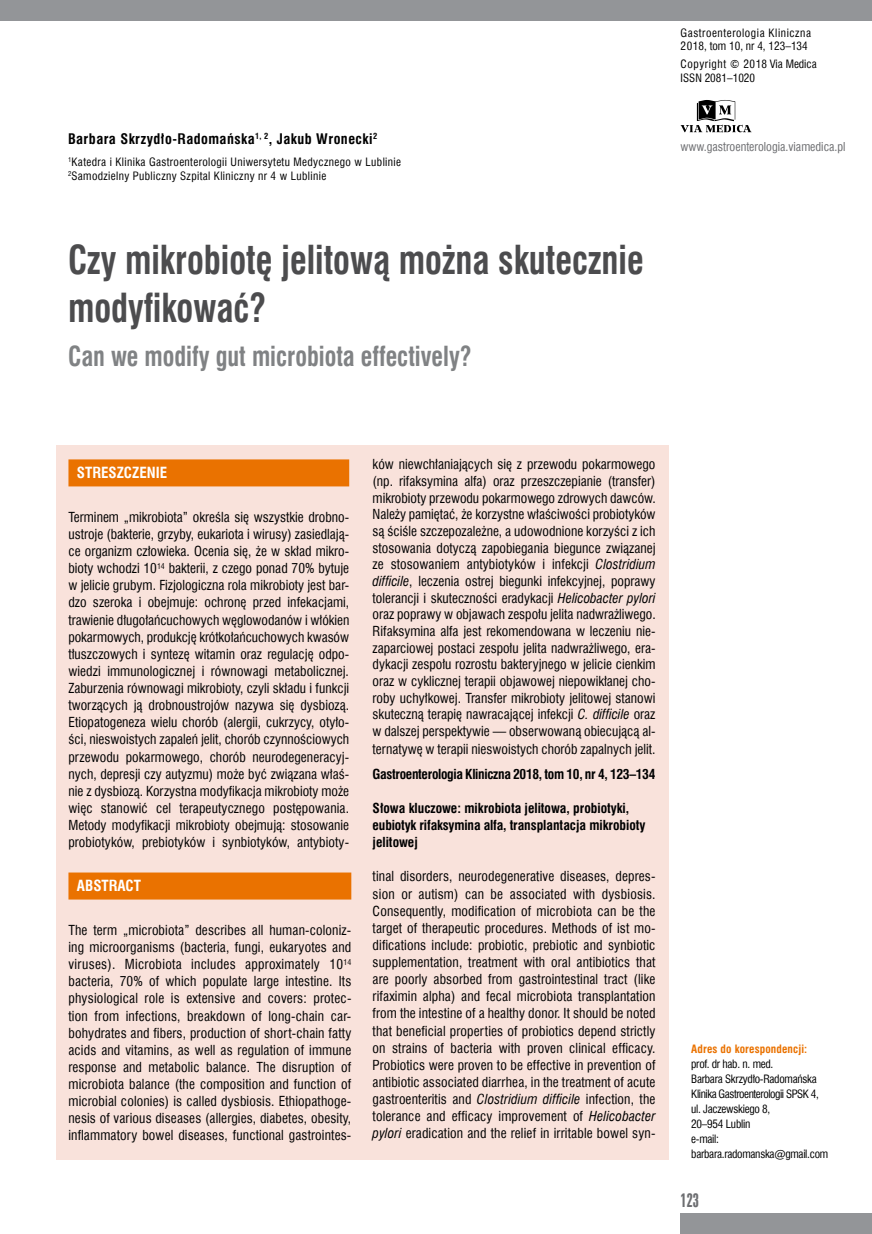
<style>
.page{position:relative;width:872px;height:1234px;background:#fff}
.page>*{position:absolute;margin:0;border:0;box-sizing:border-box;transform-origin:0 0}
.t1{font:700 39px/47.5px "Swis 721 Cn EU";color:#4c4c4e;scale:.9 1}
.t2{font:700 27px "Swis 721 Cn EU";color:#808284;scale:.9 1}
.t3{font:18px "Swis 924 EU";color:#6d6e71}
.t4{font:700 15px "Swis 721 Cn EU";color:#fff}
.t5{font:700 14.25px "Swis 721 Cn EU";letter-spacing:.03em;color:#000}
.t6{font:13.5px/17.1px "Swis 721 Cn EU";letter-spacing:.01em;color:#000;text-align:justify}
.t7{font:700 13.5px/17.1px "Swis 721 Cn EU";color:#000}
.t8{font:700 13.5px "Swis 721 Cn EU";letter-spacing:-.025em;color:#000}
.t9{font:12px "Swis 721 Cn EU";color:#6d6e71}
.t10{font:11.25px/15px "Swis 721 Cn EU";letter-spacing:-.025em;color:#000}
.t11{font:11.25px/13.8px "Swis 721 Cn EU";letter-spacing:.03em;color:#000}
.t12{font:11.25px/13.5px "Swis 721 Cn EU";letter-spacing:.05em;color:#000}
.t13{font:11.25px/13.5px "Swis 721 Cn EU";color:#000}
.t14{font:700 11.25px "Swis 721 Cn EU";letter-spacing:.01em;color:#ea7200}
.s1{font-style:italic}
</style>
<div class="page">
<svg style="left:680px;top:100px;width:71px;height:33px"></svg>
<div style="left:680px;top:1212px;width:192px;height:21px;background:#939598"></div>
<div style="left:0;top:0;width:872px;height:21px;background:#939598"></div>
<div style="left:56px;top:445px;width:612px;height:714px;background:#f9e2db"></div>
<div style="left:68px;top:459px;width:281px;height:27px;background:#ea7200"></div>
<div style="left:68px;top:872px;width:283px;height:27px;background:#ea7200"></div>
<p class="t5" style="left:68px;top:130px;width:311px">Barbara Skrzydło-Radomańska<sup>1,</sup> <sup>2</sup>, Jakub Wronecki<sup>2</sup></p>
<p class="t11" style="left:68px;top:155px;width:334px"><sup>1</sup>Katedra i Klinika Gastroenterologii Uniwersytetu Medycznego w Lublinie<br><sup>2</sup>Samodzielny Publiczny Szpital Kliniczny nr 4 w Lublinie</p>
<h1 class="t1" style="left:68px;top:238px;width:641px">Czy mikrobiotę jelitową można skutecznie modyfikować?</h1>
<h2 class="t2" style="left:68px;top:339px;width:450px">Can we modify gut microbiota effectively?</h2>
<p class="t12" style="left:680px;top:26px;width:132px">Gastroenterologia Kliniczna<br>2018, tom 10, nr 4, 123–134</p>
<p class="t13" style="left:680px;top:57px;width:138px">Copyright © 2018 Via Medica<br>ISSN 2081–1020</p>
<p class="t9" style="left:680px;top:138px;width:166px">www.gastroenterologia.viamedica.pl</p>
<p class="t4" style="left:77px;top:463px;width:92px">Streszczenie</p>
<p class="t6" style="left:68px;top:508px;width:282px">Terminem „mikrobiota” określa się wszystkie drobno&shy;ustroje (bakterie, grzyby, eukariota i wirusy) zasiedlają&shy;ce organizm człowieka. Ocenia się, że w skład mikro&shy;bioty wchodzi 10<sup>14</sup> bakterii, z czego ponad 70% bytuje w jelicie grubym. Fizjologiczna rola mikrobioty jest bar&shy;dzo szeroka i obejmuje: ochronę przed infekacjami, trawienie długołańcuchowych węglowodanów i włókien pokarmowych, produkcję krótkołańcuchowych kwasów tłuszczowych i syntezę witamin oraz regulację odpo&shy;wiedzi immunologicznej i równowagi metabolicznej.<br>Zaburzenia równowagi mikrobioty, czyli składu i funkcji tworzących ją drobnoustrojów nazywa się dysbiozą.<br>Etiopatogeneza wielu chorób (alergii, cukrzycy, otyło&shy;ści, nieswoistych zapaleń jelit, chorób czynnościowych przewodu pokarmowego, chorób neurodegeneracyj&shy;nych, depresji czy autyzmu) może być związana właś&shy;nie z dysbiozą. Korzystna modyfikacja mikrobioty może więc stanowić cel terapeutycznego postępowania.<br>Metody modyfikacji mikrobioty obejmują: stosowanie probiotyków, prebiotyków i synbiotyków, antybioty-</p>
<p class="t4" style="left:77px;top:876px;width:66px">Abstract</p>
<p class="t6" style="left:68px;top:921px;width:284px">The term „microbiota” describes all human-coloniz&shy;ing microorganisms (bacteria, fungi, eukaryotes and viruses). Microbiota includes approximately 10<sup>14 </sup>bacteria, 70% of which populate large intestine. Its physiological role is extensive and covers: protec&shy;tion from infections, breakdown of long-chain car&shy;bohydrates and fibers, production of short-chain fatty acids and vitamins, as well as regulation of immune response and metabolic balance. The disruption of microbiota balance (the composition and function of microbial colonies) is called dysbiosis. Ethiopathoge&shy;nesis of various diseases (allergies, diabetes, obesity, inflammatory bowel diseases, functional gastrointes-</p>
<p class="t6" style="left:372px;top:456px;width:284px;line-height:16.6px">ków niewchłaniających się z przewodu pokarmowego (np. rifaksymina alfa) oraz przeszczepianie (transfer) mikrobioty przewodu pokarmowego zdrowych dawców.<br>Należy pamiętać, że korzystne właściwości probiotyków są ściśle szczepozależne, a udowodnione korzyści z ich stosowania dotyczą zapobiegania biegunce związanej ze stosowaniem antybiotyków i infekcji <span class="s1">Clostridium difficile</span>, leczenia ostrej biegunki infekcyjnej, poprawy tolerancji i skuteczności eradykacji <span class="s1">Helicobacter pylori </span>oraz poprawy w objawach zespołu jelita nadwrażliwego.<br>Rifaksymina alfa jest rekomendowana w leczeniu nie&shy;zaparciowej postaci zespołu jelita nadwrażliwego, era&shy;dykacji zespołu rozrostu bakteryjnego w jelicie cienkim oraz w cyklicznej terapii objawowej niepowikłanej cho&shy;roby uchyłkowej. Transfer mikrobioty jelitowej stanowi skuteczną terapię nawracającej infekcji <span class="s1">C. difficile</span> oraz w dalszej perspektywie — obserwowaną obiecującą al&shy;ternatywę w terapii nieswoistych chorób zapalnych jelit.</p>
<p class="t8" style="left:372px;top:766px;width:284px">Gastroenterologia Kliniczna 2018, tom 10, nr 4, 123–134</p>
<p class="t7" style="left:372px;top:800px;width:274px">Słowa kluczowe: mikrobiota jelitowa, probiotyki, eubiotyk rifaksymina alfa, transplantacja mikrobioty jelitowej</p>
<p class="t6" style="left:372px;top:867px;width:284px">tinal disorders, neurodegenerative diseases, depres&shy;sion or autism) can be associated with dysbiosis.<br>Consequently, modification of microbiota can be the target of therapeutic procedures. Methods of ist mo&shy;difications include: probiotic, prebiotic and synbiotic supplementation, treatment with oral antibiotics that are poorly absorbed from gastrointestinal tract (like rifaximin alpha) and fecal microbiota transplantation from the intestine of a healthy donor. It should be noted that beneficial properties of probiotics depend strictly on strains of bacteria with proven clinical efficacy.<br>Probiotics were proven to be effective in prevention of antibiotic associated diarrhea, in the treatment of acute gastroenteritis and <span class="s1">Clostridium difficile</span> infection, the tolerance and efficacy improvement of <span class="s1">Helicobacter pylori</span> eradication and the relief in irritable bowel syn-</p>
<p class="t14" style="left:691px;top:1042px;width:118px">Adres do korespondencji:</p>
<p class="t10" style="left:691px;top:1056px;width:139px">prof. dr hab. n. med.<br>Barbara Skrzydło-Radomańska<br>Klinika Gastroenterologii SPSK 4, ul. Jaczewskiego 8,<br>20–954 Lublin<br>e-mail: barbara.radomanska@gmail.com</p>
<h3 class="t3" style="left:680px;top:1189px;width:20px">123</h3>
</div>
